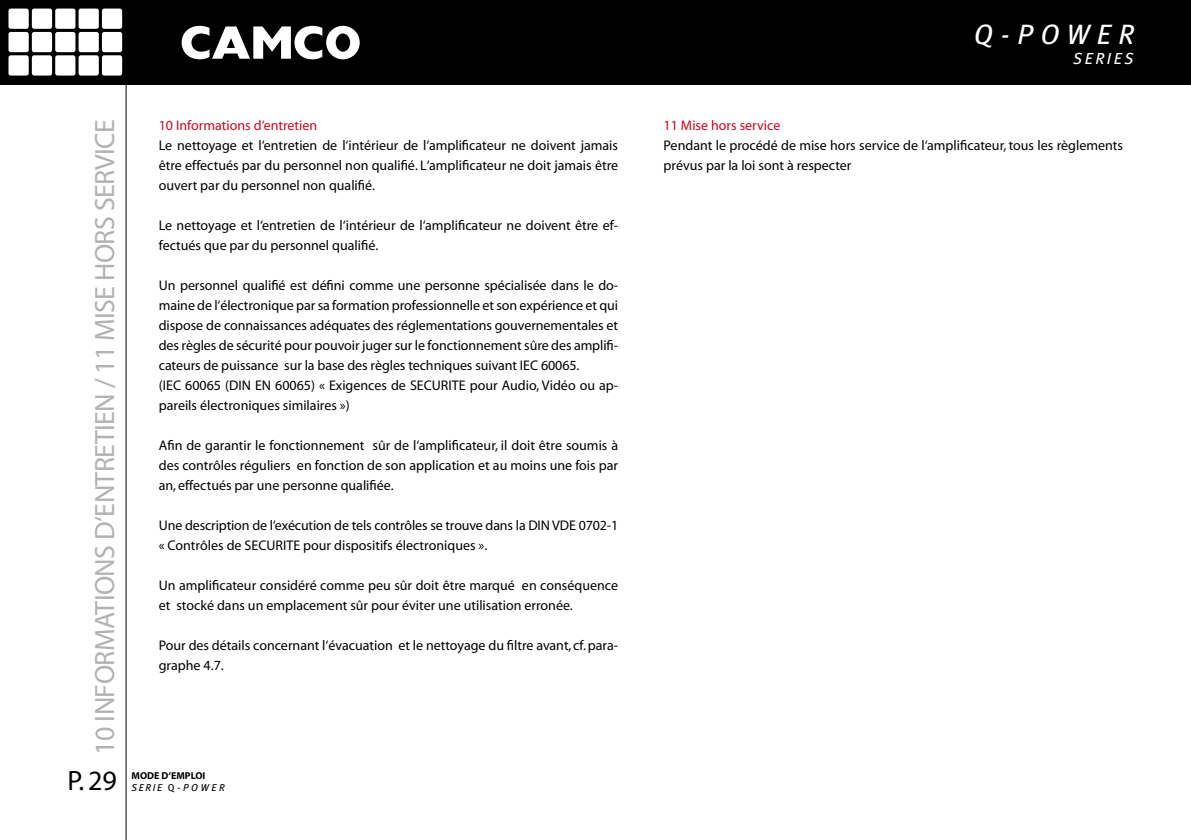
<style>
.page{position:relative;width:1191px;height:840px;background:#fff}
.page>*{position:absolute;margin:0;border:0;box-sizing:border-box;transform-origin:0 0}
.t1{font:28px "Myriad";letter-spacing:-.02em;color:#b1b2b4}
.t2{font:italic 28px "Meta";letter-spacing:.27em;color:#fff}
.t3{font:28px "Myriad";color:#000}
.t4{font:italic 16px "Meta";letter-spacing:.175em;color:#fff}
.t5{font:14px/20px "Myriad";color:#000}
.t6{font:14px "Myriad";color:#cc071e}
.t7{font:700 10px "Myriad";color:#000}
.t8{font:italic 10px "Meta";letter-spacing:.22em;color:#000}
.s1{font-style:normal}
</style>
<div class="page">
<div style="left:0;top:0;width:1191px;height:84px;background:#000"></div>
<hr style="left:126px;top:0;width:1px;height:839px;background:#000">
<svg style="left:182px;top:26px;width:178px;height:33px"></svg>
<div style="left:79px;top:9px;width:20px;height:20px;background:#fff;border-radius:2px"></div>
<div style="left:79px;top:32px;width:20px;height:20px;background:#fff;border-radius:2px"></div>
<div style="left:79px;top:55px;width:20px;height:20px;background:#fff;border-radius:2px"></div>
<div style="left:55px;top:32px;width:20px;height:20px;background:#fff;border-radius:2px"></div>
<div style="left:55px;top:55px;width:20px;height:20px;background:#fff;border-radius:2px"></div>
<div style="left:55px;top:9px;width:20px;height:20px;background:#fff;border-radius:2px"></div>
<div style="left:32px;top:32px;width:20px;height:20px;background:#fff;border-radius:2px"></div>
<div style="left:32px;top:55px;width:20px;height:20px;background:#fff;border-radius:2px"></div>
<div style="left:32px;top:9px;width:20px;height:20px;background:#fff;border-radius:2px"></div>
<div style="left:9px;top:9px;width:20px;height:20px;background:#fff;border-radius:2px"></div>
<div style="left:9px;top:32px;width:20px;height:20px;background:#fff;border-radius:2px"></div>
<div style="left:9px;top:55px;width:20px;height:20px;background:#fff;border-radius:2px"></div>
<div style="left:102px;top:9px;width:20px;height:20px;background:#fff;border-radius:2px"></div>
<div style="left:102px;top:32px;width:20px;height:20px;background:#fff;border-radius:2px"></div>
<div style="left:102px;top:55px;width:20px;height:20px;background:#fff;border-radius:2px"></div>
<h1 class="t1" style="left:91px;top:754px;width:636px;rotate:-90deg">1 0 INFORMATIONS D‘ENTRETIEN / 11 MISE HORS SERVICE</h1>
<h1 class="t3" style="left:68px;top:766px;width:51px">P. 29</h1>
<p class="t6" style="left:159px;top:118px;width:160px">1 0 Informations d‘entretien</p>
<p class="t5" style="left:159px;top:135px;width:461px;text-align:justify">Le nettoyage et l‘entretien de l‘intérieur de l‘amplificateur ne doivent jamais être effectués par du personnel non qualifié. L‘amplificateur ne doit jamais être ouvert par du personnel non qualifié.</p>
<p class="t5" style="left:159px;top:215px;width:461px">Le nettoyage et l‘entretien de l‘intérieur de l‘amplificateur ne doivent être ef&shy;fectués que par du personnel qualifié.</p>
<p class="t5" style="left:159px;top:275px;width:461px">Un personnel qualifié est défini comme une personne spécialisée dans le do&shy;maine de l‘électronique par sa formation professionnelle et son expérience et qui dispose de connaissances adéquates des réglementations gouvernementales et des règles de sécurité pour pouvoir juger sur le fonctionnement sûre des amplifi&shy;cateurs de puissance sur la base des règles techniques suivant IEC 60065.<br>(IEC 60065 (DIN EN 60065) « Exigences de SECURITE pour Audio, Vidéo ou ap&shy;pareils électroniques similaires »)</p>
<p class="t5" style="left:159px;top:435px;width:461px;text-align:justify">Afin de garantir le fonctionnement sûr de l‘amplificateur, il doit être soumis à des contrôles réguliers en fonction de son application et au moins une fois par an, effectués par une personne qualifiée.</p>
<p class="t5" style="left:159px;top:515px;width:457px">Une description de l‘exécution de tels contrôles se trouve dans la DIN VDE 0702-1 « Contrôles de SECURITE pour dispositifs électroniques ».</p>
<p class="t5" style="left:159px;top:575px;width:461px">Un amplificateur considéré comme peu sûr doit être marqué en conséquence et stocké dans un emplacement sûr pour éviter une utilisation erronée.</p>
<p class="t5" style="left:159px;top:635px;width:461px">Pour des détails concernant l‘évacuation et le nettoyage du filtre avant, cf. para&shy;graphe 4.7.</p>
<p class="t7" style="left:132px;top:770px;width:75px">MODE D‘EMPLOI</p>
<p class="t8" style="left:132px;top:781px;width:94px">SERIE <span class="s1">Q-</span>POWER</p>
<h1 class="t2" style="left:973px;top:18px;width:161px">Q-POWER</h1>
<p class="t4" style="left:1073px;top:49px;width:62px">SERIES</p>
<p class="t6" style="left:663px;top:118px;width:118px">11 Mise hors service</p>
<p class="t5" style="left:663px;top:135px;width:461px">Pendant le procédé de mise hors service de l‘amplificateur, tous les règlements prévus par la loi sont à respecter</p>
</div>
